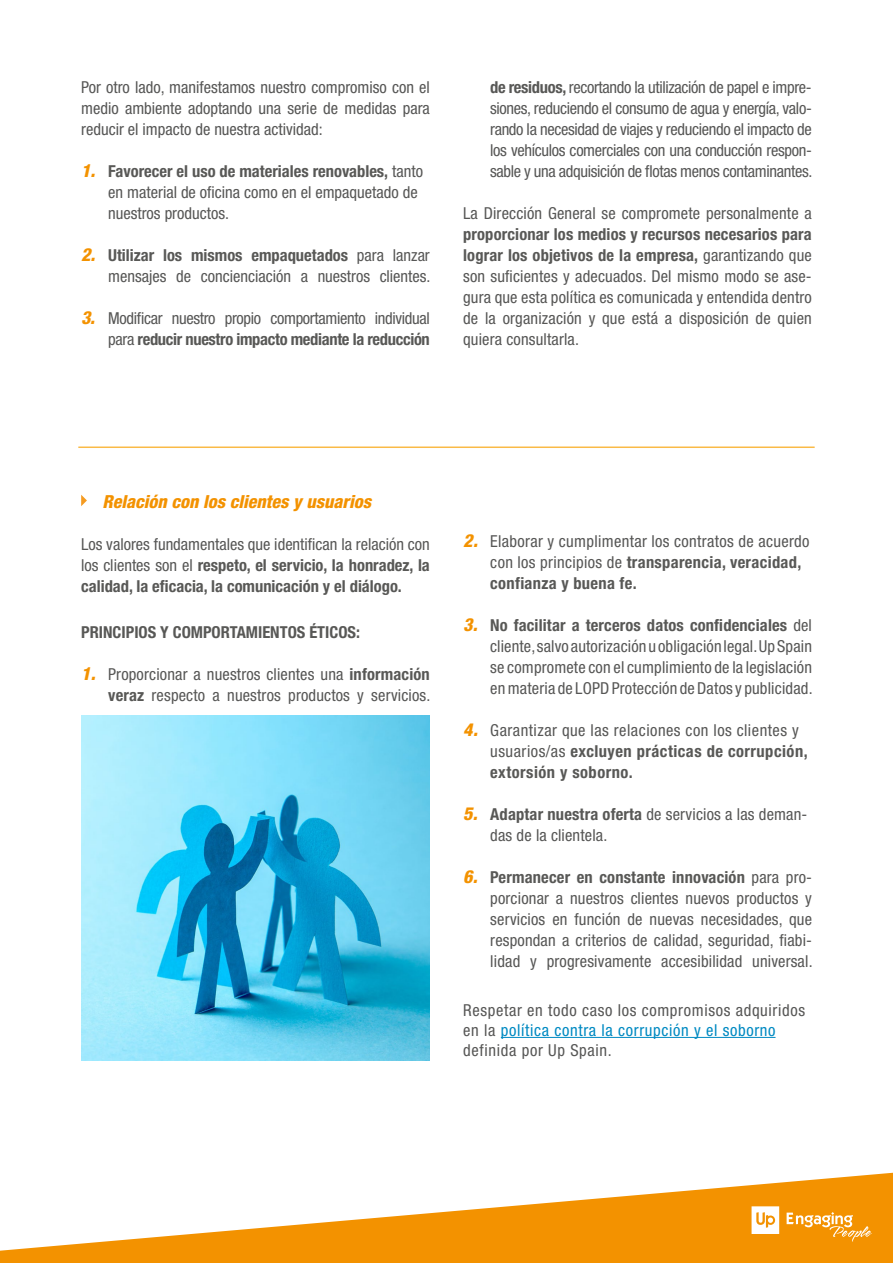
<style>
.page{position:relative;width:893px;height:1263px;background:#fff}
.page>*{position:absolute;margin:0;border:0;box-sizing:border-box;transform-origin:0 0}
.t1{font:italic 800 condensed 18px "Helvetica Neue LT Pro";color:#f39200}
.t2{font:condensed 16.5px/21px "Helvetica Neue LT Std";letter-spacing:.01em;color:#575756;text-align:justify}
.t3{font:700 condensed 16.5px/21px "Helvetica Neue LT Pro";letter-spacing:.01em;color:#585856}
.t4{font:condensed 16.5px/19.8px "Helvetica Neue LT Std";letter-spacing:.04em;color:#575756}
.t5{font:700 condensed 16.5px/21px "Helvetica Neue LT Pro";letter-spacing:.03em;color:#585856}
.t6{font:condensed 16.5px "Helvetica Neue LT Std";letter-spacing:-.02em;color:#575756}
.t7{font:700 condensed 16.5px "Helvetica Neue LT Pro";letter-spacing:-.02em;color:#585856}
.t8{font:condensed 16.5px "Helvetica Neue LT Std";letter-spacing:.03em;color:#575756}
.s1{font-weight:800;font-style:italic;font-size:18px;color:#f39200}
.s2{font-family:"Helvetica Neue LT Std";font-weight:400;color:#575756}
.s3{font-family:"Helvetica Neue LT Pro";font-weight:800;font-style:italic;font-size:18px;color:#f39200}
.s4{font-family:"Helvetica Neue LT Pro";font-weight:700;color:#585856}
.s5{color:#008ac2}
</style>
<div class="page">
<svg style="left:0;top:1173px;width:893px;height:90px;fill:#f39200"></svg>
<svg style="left:752px;top:1206px;width:27px;height:28px"></svg>
<svg style="left:787px;top:1212px;width:85px;height:30px;background:#f5a731"></svg>
<hr style="left:78px;top:446px;width:737px;height:2px;background:#faba47">
<hr style="left:501px;top:1037px;width:274px;height:1px;background:#008ac2">
<svg style="left:81px;top:495px;width:6px;height:11px"></svg>
<img style="left:81px;top:715px;width:349px;height:345px">
<p class="t2" style="left:81px;top:77px;width:350px">Por otro lado, manifestamos nuestro compromiso con el medio ambiente adoptando una serie de medidas para reducir el impacto de nuestra actividad:</p>
<p class="t3" style="left:81px;top:160px;width:343px"><span class="s1">1.</span> Favorecer el uso de materiales renovables, <span class="s2">tanto</span></p>
<p class="t2" style="left:108px;top:182px;width:311px">en material de oficina como en el empaquetado de nuestros productos.</p>
<p class="t3" style="left:81px;top:244px;width:350px"><span class="s1">2.</span> Utilizar los mismos empaquetados <span class="s2">para lanzar</span></p>
<p class="t2" style="left:108px;top:266px;width:324px">mensajes de concienciación a nuestros clientes.</p>
<p class="t6" style="left:81px;top:309px;width:350px"><span class="s3">3.</span> Modificar nuestro propio comportamiento individual</p>
<p class="t7" style="left:108px;top:329px;width:323px"><span class="s2">para</span> reducir nuestro impacto mediante la reducción</p>
<p class="t2" style="left:490px;top:77px;width:324px"><span class="s4">de residuos,</span> recortando la utilización de papel e impre&shy;siones, reduciendo el consumo de agua y energía, valo&shy;rando la necesidad de viajes y reduciendo el impacto de los vehículos comerciales con una conducción respon&shy;sable y una adquisición de flotas menos contaminantes.</p>
<p class="t2" style="left:463px;top:203px;width:350px">La Dirección General se compromete personalmente a</p>
<p class="t3" style="left:463px;top:223px;width:350px">proporcionar los medios y recursos necesarios para lograr los objetivos de la empresa, <span class="s2">garantizando que</span></p>
<p class="t2" style="left:463px;top:266px;width:350px">son suficientes y adecuados. Del mismo modo se ase&shy;gura que esta política es comunicada y entendida dentro de la organización y que está a disposición de quien quiera consultarla.</p>
<p class="t1" style="left:102px;top:490px;width:270px">Relación con los clientes y usuarios</p>
<p class="t2" style="left:81px;top:533px;width:350px">Los valores fundamentales que identifican la relación con</p>
<p class="t3" style="left:81px;top:554px;width:350px"><span class="s2">los clientes son el</span> respeto, el servicio, la honradez, la calidad, la eficacia, la comunicación y el diálogo.</p>
<p class="t3" style="left:81px;top:621px;width:280px">PRINCIPIOS Y COMPORTAMIENTOS ÉTICOS:</p>
<p class="t2" style="left:81px;top:663px;width:351px;text-align:right"><span class="s3">1.</span> Proporcionar a nuestros clientes una <span class="s4">información veraz</span> respecto a nuestros productos y servicios.</p>
<p class="t2" style="left:463px;top:530px;width:348px"><span class="s3">2.</span> Elaborar y cumplimentar los contratos de acuerdo</p>
<p class="t3" style="left:490px;top:551px;width:313px"><span class="s2">con los principios de</span> transparencia, veracidad, confianza y buena fe.</p>
<p class="t3" style="left:463px;top:614px;width:350px"><span class="s1">3.</span> No facilitar a terceros datos confidenciales <span class="s2">del</span></p>
<p class="t2" style="left:490px;top:635px;width:324px">cliente, salvo autorización u obligación legal. Up Spain se compromete con el cumplimiento de la legislación en materia de LOPD Protección de Datos y publicidad.</p>
<p class="t8" style="left:463px;top:720px;width:337px"><span class="s3">4.</span> Garantizar que las relaciones con los clientes y</p>
<p class="t5" style="left:490px;top:740px;width:319px"><span class="s2">usuarios/as</span> excluyen prácticas de corrupción, extorsión y soborno.</p>
<p class="t2" style="left:490px;top:803px;width:319px;text-indent:-27px"><span class="s3">5.</span> <span class="s4">Adaptar nuestra oferta</span> de servicios a las deman&shy;das de la clientela.</p>
<p class="t3" style="left:463px;top:866px;width:350px"><span class="s1">6.</span> Permanecer en constante innovación <span class="s2">para pro-</span></p>
<p class="t2" style="left:490px;top:887px;width:324px">porcionar a nuestros clientes nuevos productos y servicios en función de nuevas necesidades, que respondan a criterios de calidad, seguridad, fiabi&shy;lidad y progresivamente accesibilidad universal.</p>
<p class="t4" style="left:463px;top:1000px;width:343px">Respetar en todo caso los compromisos adquiridos en la <span class="s5">política contra la corrupción y el soborno </span>definida por Up Spain.</p>
</div>
